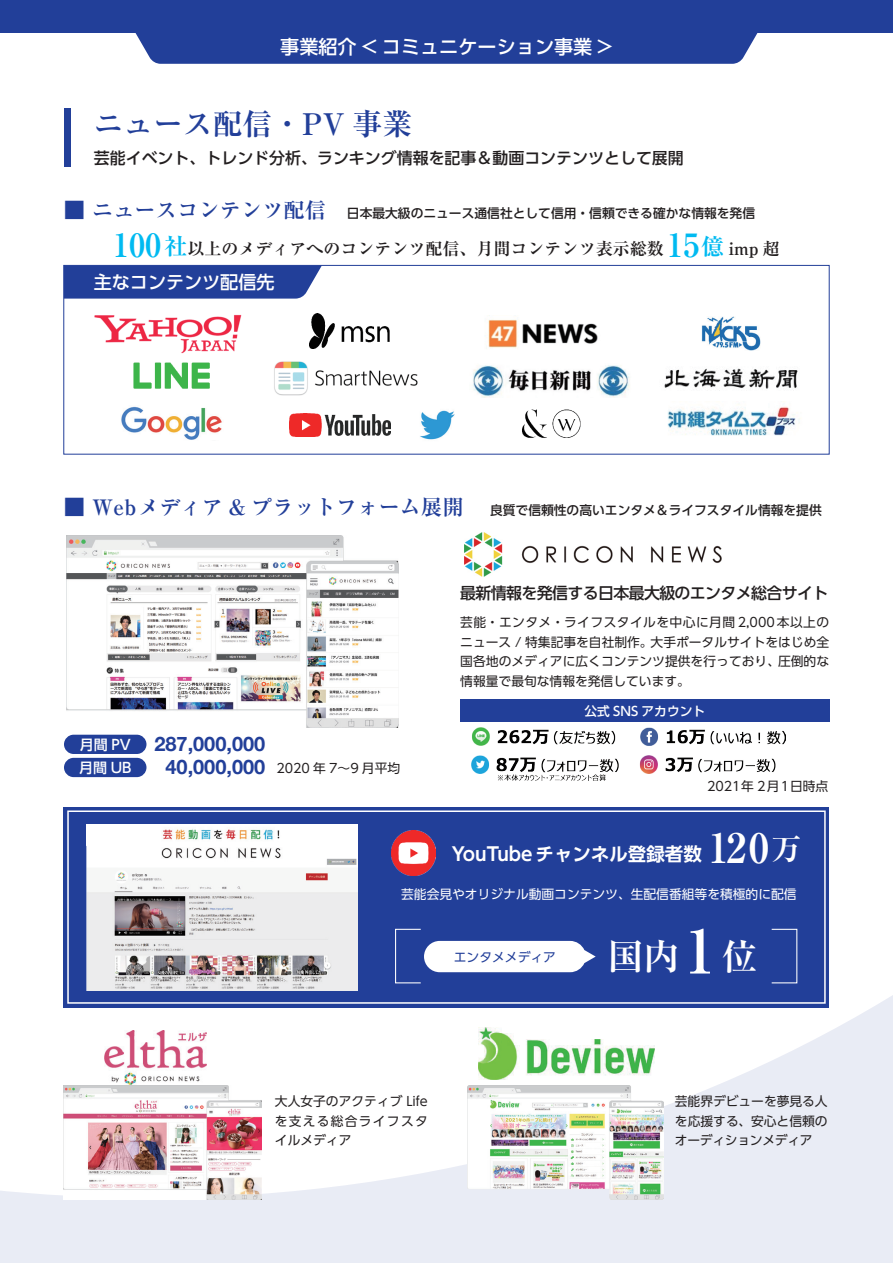
<style>
.page{position:relative;width:893px;height:1263px;background:#fff}
.page>*{position:absolute;margin:0;border:0;box-sizing:border-box;transform-origin:0 0}
.t1{font:700 36px "Ryumin Pro";color:#fff}
.t2{font:700 29.7px "Ryumin Pro";color:#223f99}
.t3{font:700 21.3px "Ryumin Pro";color:#223f99}
.t4{font:700 19.95px "Helvetica Neue";color:#223f99}
.t5{font:500 19.2px "UD Shin Go Pro";color:#fff}
.t6{font:700 18.45px "UD Shin Go Pro De";color:#fff}
.t7{font:500 18px "UD Shin Go Pro";color:#fff}
.t8{font:700 16.95px "Ryumin Pro";color:#231f20}
.t9{font:500 15.9px "UD Shin Go Pro";color:#231f20}
.t10{font:500 15.9px "UD Shin Go Pro";letter-spacing:-.04em;color:#231f20}
.t11{font:500 14.1px "UD Shin Go Pro";color:#fff}
.t12{font:12.75px/19.5px "UD Shin Go Pro";color:#231f20;text-align:justify}
.t13{font:500 12.75px "UD Shin Go Pro";color:#231f20}
.t14{font:12.75px "UD Shin Go Pro";color:#fff}
.t15{font:500 12.75px "UD Shin Go Pro";color:#fff}
.t16{font:12.75px "UD Shin Go Pro";color:#223f99}
.s1{font-family:"Ryumin Pro";font-weight:700;font-size:21.3px;color:#223f99}
.s2{font-size:32.1px;color:#00baf1}
.s3{font-size:23.1px;color:#00baf1}
.s4{font-family:"UD Shin Go Pro";font-weight:500;font-size:14.1px;color:#fff}
.s5{font-family:"Ryumin Pro";font-size:40.65px}
.s6{font-family:"Ryumin Pro";font-size:30px}
.s7{font-size:60.15px}
</style>
<div class="page">
<svg style="left:0;top:722px;width:893px;height:541px"></svg>
<div style="left:460px;top:699px;width:369px;height:22px;background:#223f99"></div>
<div style="left:64px;top:265px;width:765px;height:189px;border:1px solid #223f99"></div>
<div style="left:64px;top:807px;width:765px;height:200px;background:#223f99"></div>
<div style="left:67px;top:810px;width:759px;height:194px;border:2px solid #fff"></div>
<div style="left:0;top:0;width:893px;height:33px;background:#223f99"></div>
<img style="left:66px;top:536px;width:332px;height:191px">
<img style="left:471px;top:727px;width:315px;height:53px">
<img style="left:105px;top:1030px;width:102px;height:54px">
<img style="left:64px;top:1086px;width:197px;height:113px">
<img style="left:479px;top:1027px;width:175px;height:53px">
<img style="left:464px;top:533px;width:257px;height:44px">
<img style="left:391px;top:831px;width:44px;height:44px">
<img style="left:289px;top:413px;width:102px;height:23px">
<img style="left:94px;top:314px;width:148px;height:40px">
<img style="left:133px;top:362px;width:77px;height:27px">
<img style="left:121px;top:406px;width:101px;height:34px">
<img style="left:274px;top:361px;width:144px;height:35px">
<img style="left:488px;top:315px;width:110px;height:33px">
<img style="left:701px;top:316px;width:60px;height:34px">
<img style="left:664px;top:368px;width:134px;height:21px">
<img style="left:668px;top:401px;width:132px;height:35px">
<div style="left:135px;top:33px;width:623px;height:31px;background:#223f99"></div>
<div style="left:64px;top:265px;width:258px;height:34px;background:#223f99"></div>
<div style="left:64px;top:108px;width:7px;height:59px;background:#223f99"></div>
<div style="left:395px;top:929px;width:26px;height:54px;border:1px solid #fff"></div>
<svg style="left:424px;top:941px;width:172px;height:31px;background:#ebeef6"></svg>
<img style="left:86px;top:824px;width:271px;height:166px">
<img style="left:420px;top:410px;width:35px;height:30px">
<img style="left:522px;top:409px;width:59px;height:29px">
<div style="left:64px;top:735px;width:82px;height:19px;background:#223f99;border-radius:10px"></div>
<div style="left:64px;top:758px;width:82px;height:19px;background:#223f99;border-radius:10px"></div>
<img style="left:467px;top:1086px;width:196px;height:113px">
<img style="left:310px;top:314px;width:80px;height:34px">
<img style="left:473px;top:365px;width:157px;height:32px">
<h3 class="t5" style="left:280px;top:31px;width:334px">事業紹介 &lt; コミュニケーション事業 &gt;</h3>
<h2 class="t2" style="left:94px;top:100px;width:320px">ニュース配信・PV 事業</h2>
<p class="t9" style="left:94px;top:145px;width:591px">芸能イベント、トレンド分析、ランキング情報を記事＆動画コンテンツとして展開</p>
<p class="t13" style="left:64px;top:203px;width:693px"><span class="s1">■ ニュースコンテンツ配信</span> 日本最大級のニュース通信社として信用・信頼できる確かな情報を発信</p>
<h3 class="t8" style="left:113px;top:235px;width:668px"><span class="s2">100</span><span class="s3">社</span>以上のメディアへのコンテンツ配信、月間コンテンツ表示総数 <span class="s2">15</span><span class="s3">億</span> imp 超</h3>
<h3 class="t7" style="left:94px;top:268px;width:182px">主なコンテンツ配信先</h3>
<h3 class="t3" style="left:64px;top:490px;width:401px">■ Webメディア &amp; プラットフォーム展開</h3>
<p class="t13" style="left:490px;top:500px;width:333px">良質で信頼性の高いエンタメ＆ライフスタイル情報を提供</p>
<p class="t10" style="left:460px;top:580px;width:370px">最新情報を発信する日本最大級のエンタメ総合サイト</p>
<p class="t12" style="left:460px;top:612px;width:370px">芸能・エンタメ・ライフスタイルを中心に月間 2,000本以上のニュース / 特集記事を自社制作。大手ポータルサイトをはじめ全国各地のメディアに広くコンテンツ提供を行っており、圧倒的な情報量で最旬な情報を発信しています。</p>
<h3 class="t4" style="left:80px;top:728px;width:187px"><span class="s4">月間 PV</span> 287,000,000</h3>
<p class="t11" style="left:79px;top:756px;width:54px">月間 UB</p>
<h3 class="t4" style="left:165px;top:751px;width:101px">40,000,000</h3>
<p class="t12" style="left:276px;top:758px;width:125px">2020 年 7～9 月平均</p>
<p class="t15" style="left:584px;top:700px;width:122px">公式 SNS アカウント</p>
<p class="t12" style="left:707px;top:776px;width:123px">2021年 2月1日時点</p>
<h3 class="t6" style="left:452px;top:839px;width:351px">YouTubeチャンネル登録者数 <span class="s5">120</span><span class="s6">万</span></h3>
<p class="t14" style="left:401px;top:884px;width:397px">芸能会見やオリジナル動画コンテンツ、生配信番組等を積極的に配信</p>
<h1 class="t1" style="left:607px;top:928px;width:152px">国内<span class="s7">1</span>位</h1>
<p class="t16" style="left:454px;top:946px;width:104px">エンタメメディア</p>
<p class="t12" style="left:275px;top:1091px;width:154px">大人女子のアクティブ Lifeを支える総合ライフスタイルメディア</p>
<p class="t12" style="left:675px;top:1091px;width:154px">芸能界デビューを夢見る人を応援する、安心と信頼のオーディションメディア</p>
</div>
